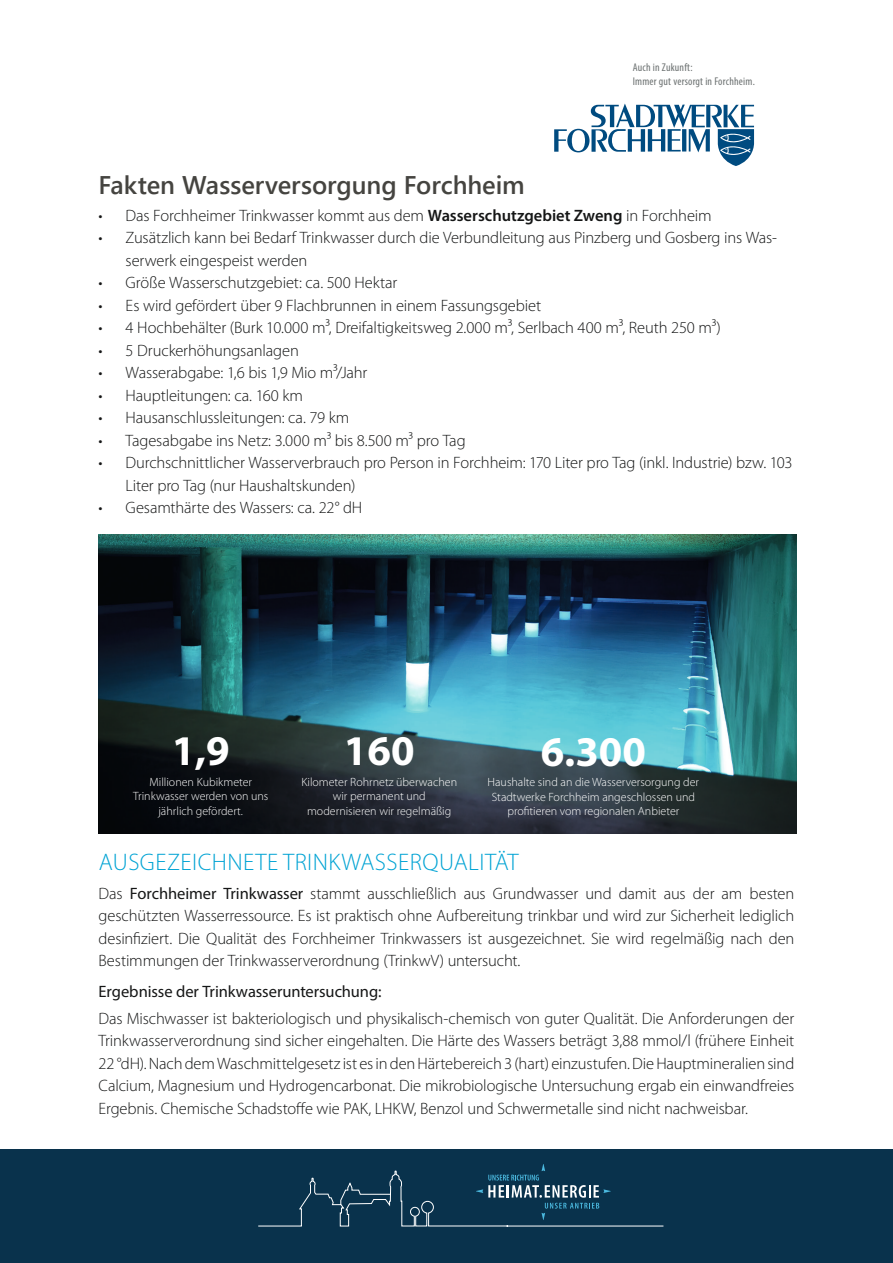
<style>
.page{position:relative;width:893px;height:1263px;background:#fff}
.page>*{position:absolute;margin:0;border:0;box-sizing:border-box;transform-origin:0 0}
.t1{font:700 42.45px "Myriad Pro";color:#fff}
.t2{font:600 25.5px "Segoe UI";color:#454440}
.t3{font:300 24px "Myriad Pro";letter-spacing:.02em;color:#00a3d4}
.t4{font:300 16.5px/22.5px "Myriad Pro";letter-spacing:-.01em;color:#151616}
.t5{font:16.5px "Myriad Pro";letter-spacing:-.005em;color:#151616}
.t6{font:300 12px/14.4px "Myriad Pro";color:#fff;text-align:center}
.t7{font:condensed 11.25px/13.5px "Myriad Pro";letter-spacing:.02em;color:#6c7171}
.s1{font-weight:600}
.s2{font-weight:400}
</style>
<div class="page">
<svg style="left:554px;top:104px;width:200px;height:62px"></svg>
<div style="left:0;top:1149px;width:893px;height:114px;background:#09324c"></div>
<svg style="left:258px;top:1164px;width:405px;height:62px"></svg>
<img style="left:99px;top:535px;width:698px;height:298px">
<h2 class="t2" style="left:99px;top:161px;width:428px">Fakten Wasserversorgung Forchheim</h2>
<p class="t7" style="left:633px;top:61px;width:124px">Auch in Zukunft:<br>Immer gut versorgt in Forchheim.</p>
<p class="t4" style="left:99px;top:204px;width:614px">• Das Forchheimer Trinkwasser kommt aus dem <span class="s1">Wasserschutzgebiet Zweng</span> in Forchheim</p>
<p class="t4" style="left:126px;top:226px;width:653px;text-indent:-27px">• Zusätzlich kann bei Bedarf Trinkwasser durch die Verbundleitung aus Pinzberg und Gosberg ins Was&shy;serwerk eingespeist werden</p>
<p class="t4" style="left:99px;top:271px;width:300px">• Größe Wasserschutzgebiet: ca. 500 Hektar</p>
<p class="t4" style="left:99px;top:294px;width:444px">• Es wird gefördert über 9 Flachbrunnen in einem Fassungsgebiet</p>
<p class="t4" style="left:99px;top:316px;width:624px">• 4 Hochbehälter (Burk 10.000 m³, Dreifaltigkeitsweg 2.000 m³, Serlbach 400 m³, Reuth 250 m³)</p>
<p class="t4" style="left:99px;top:339px;width:202px">• 5 Druckerhöhungsanlagen</p>
<p class="t4" style="left:99px;top:361px;width:270px">• Wasserabgabe: 1,6 bis 1,9 Mio m³/Jahr</p>
<p class="t4" style="left:99px;top:384px;width:206px">• Hauptleitungen: ca. 160 km</p>
<p class="t4" style="left:99px;top:406px;width:252px">• Hausanschlussleitungen: ca. 79 km</p>
<p class="t4" style="left:99px;top:429px;width:368px">• Tagesabgabe ins Netz: 3.000 m³ bis 8.500 m³ pro Tag</p>
<p class="t4" style="left:126px;top:451px;width:668px;text-indent:-27px">• Durchschnittlicher Wasserverbrauch pro Person in Forchheim: 170 Liter pro Tag (inkl. Industrie) bzw. 103<br>Liter pro Tag (nur Haushaltskunden)</p>
<p class="t4" style="left:99px;top:496px;width:265px">• Gesamthärte des Wassers: ca. 22° dH</p>
<h1 class="t1" style="left:172px;top:723px;width:60px">1,9</h1>
<p class="t6" style="left:133px;top:774px;width:137px">Millionen Kubikmeter<br>Trinkwasser werden von uns jährlich gefördert.</p>
<h1 class="t1" style="left:344px;top:723px;width:72px">160</h1>
<p class="t6" style="left:301px;top:774px;width:157px">Kilometer Rohrnetz überwachen wir permanent und modernisieren wir regelmäßig</p>
<h1 class="t1" style="left:541px;top:724px;width:107px">6.300</h1>
<p class="t6" style="left:488px;top:775px;width:213px">Haushalte sind an die Wasserversorgung der<br>Stadtwerke Forchheim angeschlossen und profitieren vom regionalen Anbieter</p>
<h3 class="t3" style="left:99px;top:848px;width:421px">AUSGEZEICHNETE TRINKWASSERQUALITÄT</h3>
<p class="t4" style="left:99px;top:882px;width:697px;text-align:justify">Das <span class="s2">Forchheimer Trinkwasser</span> stammt ausschließlich aus Grundwasser und damit aus der am besten geschützten Wasserressource. Es ist praktisch ohne Aufbereitung trinkbar und wird zur Sicherheit lediglich desinfiziert. Die Qualität des Forchheimer Trinkwassers ist ausgezeichnet. Sie wird regelmäßig nach den Bestimmungen der Trinkwasserverordnung (TrinkwV) untersucht.</p>
<p class="t5" style="left:99px;top:981px;width:284px">Ergebnisse der Trinkwasseruntersuchung:</p>
<p class="t4" style="left:99px;top:1007px;width:697px;text-align:justify">Das Mischwasser ist bakteriologisch und physikalisch-chemisch von guter Qualität. Die Anforderungen der Trinkwasserverordnung sind sicher eingehalten. Die Härte des Wassers beträgt 3,88 mmol/l (frühere Einheit 22 °dH). Nach dem Waschmittelgesetz ist es in den Härtebereich 3 (hart) einzustufen. Die Hauptmineralien sind Calcium, Magnesium und Hydrogencarbonat. Die mikrobiologische Untersuchung ergab ein einwandfreies Ergebnis. Chemische Schadstoffe wie PAK, LHKW, Benzol und Schwermetalle sind nicht nachweisbar.</p>
</div>
